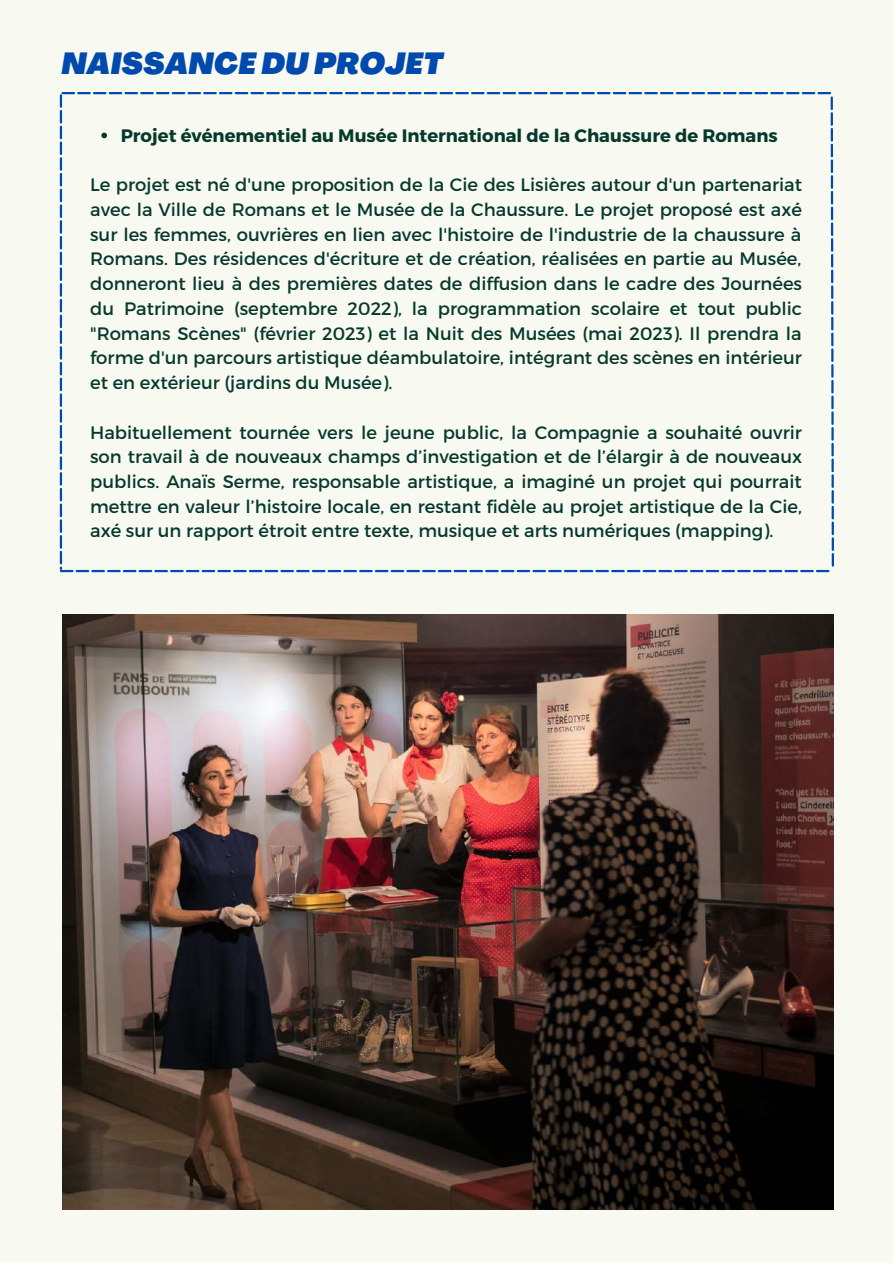
<style>
.page{position:relative;width:893px;height:1264px;background:#fff}
.page>*{position:absolute;margin:0;border:0;box-sizing:border-box;transform-origin:0 0}
.t1{font:italic 900 30px "Agrandir";letter-spacing:.01em;color:#004aad}
.t2{font:18px/24.8px "Montserrat";color:#06392d;text-align:justify}
.t3{font:700 18px "Montserrat";color:#06392d}
</style>
<div class="page">
<div style="left:0;top:0;width:892px;height:1262px;background:#f8f9f0"></div>
<svg style="left:60px;top:92px;width:773px;height:480px"></svg>
<img style="left:62px;top:614px;width:771px;height:595px">
<h1 class="t1" style="left:61px;top:52px;width:383px">NAISSANCE DU PROJET</h1>
<p class="t3" style="left:121px;top:123px;width:658px">Projet événementiel au Musée International de la Chaussure de Romans</p>
<p class="t2" style="left:90px;top:171px;width:713px">Le projet est né d'une proposition de la Cie des Lisières autour d'un partenariat avec la Ville de Romans et le Musée de la Chaussure. Le projet proposé est axé sur les femmes, ouvrières en lien avec l'histoire de l'industrie de la chaussure à Romans. Des résidences d'écriture et de création, réalisées en partie au Musée, donneront lieu à des premières dates de diffusion dans le cadre des Journées du Patrimoine (septembre 2022), la programmation scolaire et tout public "Romans Scènes" (février 2023) et la Nuit des Musées (mai 2023). Il prendra la forme d'un parcours artistique déambulatoire, intégrant des scènes en intérieur et en extérieur (jardins du Musée).</p>
<p class="t2" style="left:90px;top:419px;width:713px">Habituellement tournée vers le jeune public, la Compagnie a souhaité ouvrir son travail à de nouveaux champs d’investigation et de l’élargir à de nouveaux publics. Anaïs Serme, responsable artistique, a imaginé un projet qui pourrait mettre en valeur l’histoire locale, en restant fidèle au projet artistique de la Cie, axé sur un rapport étroit entre texte, musique et arts numériques (mapping).</p>
</div>
